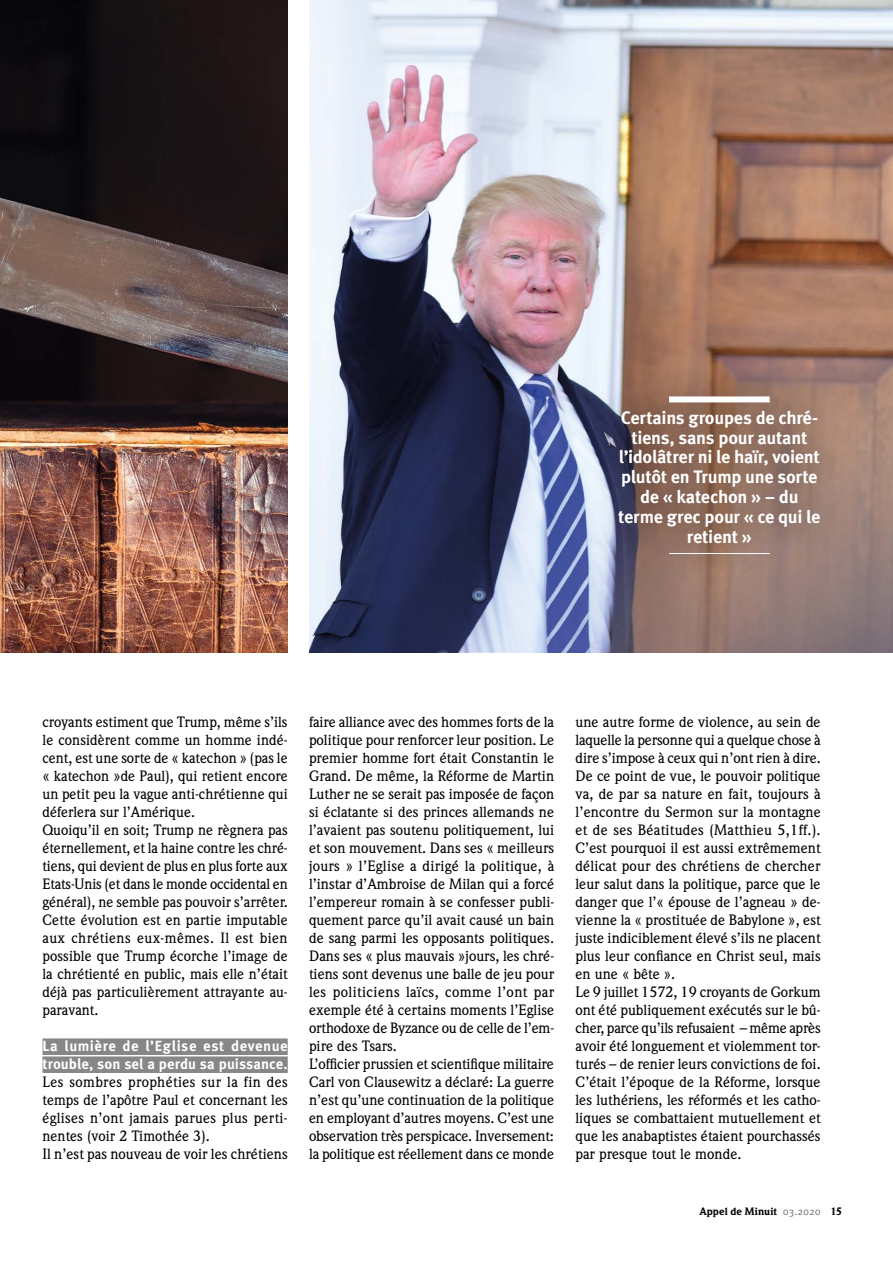
<style>
.page{position:relative;width:893px;height:1263px;background:#fff}
.page>*{position:absolute;margin:0;border:0;box-sizing:border-box;transform-origin:0 0}
.t1{font:700 18px/19.8px "Meta OT";letter-spacing:-.02em;color:#fff;text-align:center}
.t2{font:500 14.7px/18px "Weidemann";color:#000}
.t3{font:700 14.7px/18px "Meta OT";letter-spacing:.01em;color:#fff}
.t4{font:900 10.5px "Weidemann";letter-spacing:-.005em;color:#000}
.s1{font-family:"Meta OT Norm";font-weight:400;color:#706f6f}
</style>
<div class="page">
<img style="left:0;top:0;width:288px;height:652px">
<img style="left:310px;top:0;width:583px;height:652px">
<div style="left:43px;top:1038px;width:245px;height:17px;background:#878787"></div>
<div style="left:43px;top:1056px;width:245px;height:17px;background:#878787"></div>
<div style="left:590px;top:365px;width:258px;height:219px;background:#000;opacity:.75"></div>
<div style="left:669px;top:396px;width:101px;height:6px;background:#fff"></div>
<hr style="left:669px;top:553px;width:101px;height:1px;background:#fff">
<p class="t1" style="left:618px;top:408px;width:204px">Certains groupes de chré&shy;tiens, sans pour autant l’idolâtrer ni le haïr, voient plutôt en Trump une sorte de « katechon » – du terme grec pour « ce qui le retient »</p>
<p class="t2" style="left:43px;top:713px;width:247px">croyants estiment que Trump, même s’ils le considèrent comme un homme indé&shy;cent, est une sorte de « katechon » (pas le « katechon »de Paul), qui retient encore un petit peu la vague anti-chrétienne qui déferlera sur l’Amérique.<br>Quoiqu’il en soit; Trump ne règnera pas éternellement, et la haine contre les chré&shy;tiens, qui devient de plus en plus forte aux Etats-Unis (et dans le monde occidental en général), ne semble pas pouvoir s’arrêter.<br>Cette évolution est en partie imputable aux chrétiens eux-mêmes. Il est bien possible que Trump écorche l’image de la chrétienté en public, mais elle n’était déjà pas particulièrement attrayante au&shy;paravant.</p>
<p class="t3" style="left:43px;top:1037px;width:247px">La lumière de l’Eglise est devenue trouble, son sel a perdu sa puissance.</p>
<p class="t2" style="left:43px;top:1073px;width:247px">Les sombres prophéties sur la fin des temps de l’apôtre Paul et concernant les églises n’ont jamais parues plus perti&shy;nentes (voir 2 Timothée 3).<br>Il n’est pas nouveau de voir les chrétiens</p>
<p class="t2" style="left:309px;top:713px;width:247px">faire alliance avec des hommes forts de la politique pour renforcer leur position. Le premier homme fort était Constantin le Grand. De même, la Réforme de Martin Luther ne se serait pas imposée de façon si éclatante si des princes allemands ne l’avaient pas soutenu politiquement, lui et son mouvement. Dans ses « meilleurs jours » l’Eglise a dirigé la politique, à l’instar d’Ambroise de Milan qui a forcé l’empereur romain à se confesser publi&shy;quement parce qu’il avait causé un bain de sang parmi les opposants politiques.<br>Dans ses « plus mauvais »jours, les chré&shy;tiens sont devenus une balle de jeu pour les politiciens laïcs, comme l’ont par exemple été à certains moments l’Eglise orthodoxe de Byzance ou de celle de l’em&shy;pire des Tsars.<br>L’officier prussien et scientifique militaire Carl von Clausewitz a déclaré: La guerre n’est qu’une continuation de la politique en employant d’autres moyens. C’est une observation très perspicace. Inversement: la politique est réellement dans ce monde</p>
<p class="t2" style="left:575px;top:713px;width:247px">une autre forme de violence, au sein de laquelle la personne qui a quelque chose à dire s’impose à ceux qui n’ont rien à dire.<br>De ce point de vue, le pouvoir politique va, de par sa nature en fait, toujours à l’encontre du Sermon sur la montagne et de ses Béatitudes (Matthieu 5,1ff.).<br>C’est pourquoi il est aussi extrêmement délicat pour des chrétiens de chercher leur salut dans la politique, parce que le danger que l’« épouse de l’agneau » de&shy;vienne la « prostituée de Babylone », est juste indiciblement élevé s’ils ne placent plus leur confiance en Christ seul, mais en une « bête ».<br>Le 9 juillet 1572, 19 croyants de Gorkum ont été publiquement exécutés sur le bû&shy;cher, parce qu’ils refusaient – même après avoir été longuement et violemment tor&shy;turés – de renier leurs convictions de foi.<br>C’était l’époque de la Réforme, lorsque les luthériens, les réformés et les catho&shy;liques se combattaient mutuellement et que les anabaptistes étaient pourchassés par presque tout le monde.</p>
<p class="t4" style="left:699px;top:1204px;width:144px">Appel de Minuit <span class="s1">03.2020</span> 15</p>
</div>
